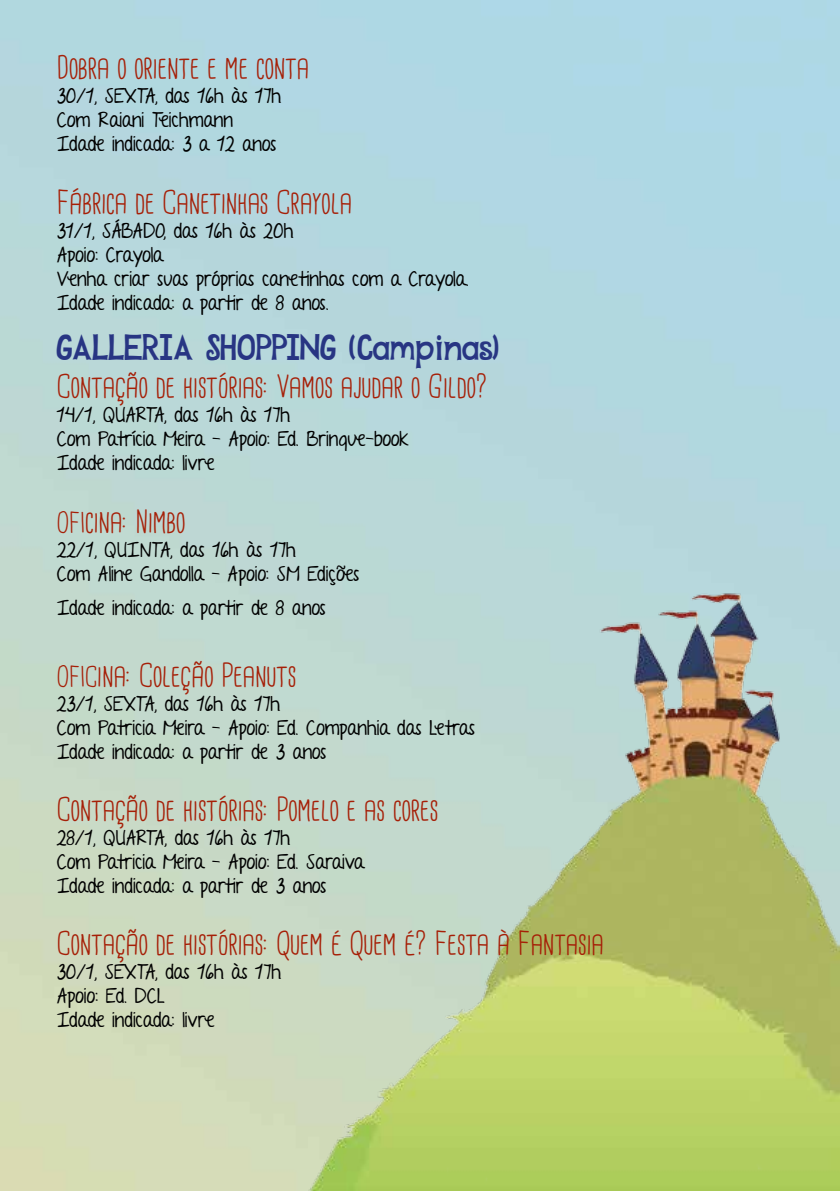
<style>
.page{position:relative;width:840px;height:1191px;background:#fff}
.page>*{position:absolute;margin:0;border:0;box-sizing:border-box;transform-origin:0 0}
.t1{font:32px "Cardenio Modern";color:#a61f07}
.t2{font:22px "DJBPLAYMISTYFORME";color:#283583}
.t3{font:20px/24px "A Year Without Rain";color:#000}
.s1{font-size:28px}
</style>
<div class="page">
<img style="left:139px;top:550px;width:700px;height:641px">
<h1 class="t1" style="left:57px;top:51px;width:254px">Dobra o oriente e me conta</h1>
<p class="t3" style="left:57px;top:84px;width:226px">30/1, SEXTA, das 16h às 17h<br>Com Raiani Teichmann<br>Idade indicada: 3 a 12 anos</p>
<h1 class="t1" style="left:57px;top:185px;width:296px">Fábrica de Canetinhas Crayola</h1>
<p class="t3" style="left:57px;top:218px;width:413px">31/1, SÁBADO, das 16h às 20h<br>Apoio: Crayola<br>Venha criar suas próprias canetinhas com a Crayola.<br>Idade indicada: a partir de 8 anos.</p>
<p class="t2" style="left:57px;top:339px;width:445px">GALLERIA SHOPPING (Campinas)</p>
<h1 class="t1" style="left:57px;top:370px;width:432px">Contação de histórias: Vamos ajudar o Gildo?</h1>
<p class="t3" style="left:57px;top:403px;width:353px">14/1, QUARTA, das 16h às 17h<br>Com Patrícia Meira - Apoio: Ed. Brinque-book<br>Idade indicada: livre</p>
<h1 class="t1" style="left:57px;top:504px;width:130px"><span class="s1">OFI</span>cina: Nimbo</h1>
<p class="t3" style="left:57px;top:537px;width:304px">22/1, QUINTA, das 16h às 17h<br>Com Aline Gandolla - Apoio: SM Edições</p>
<p class="t3" style="left:57px;top:595px;width:270px">Idade indicada: a partir de 8 anos</p>
<h1 class="t1" style="left:57px;top:658px;width:241px"><span class="s1">OFIC</span>ina: Coleção Peanuts</h1>
<p class="t3" style="left:57px;top:691px;width:419px">23/1, SEXTA, das 16h às 17h<br>Com Patricia Meira - Apoio: Ed. Companhia das Letras<br>Idade indicada: a partir de 3 anos</p>
<h1 class="t1" style="left:57px;top:792px;width:383px">Contação de histórias: Pomelo e as cores</h1>
<p class="t3" style="left:57px;top:825px;width:309px">28/1, QUARTA, das 16h às 17h<br>Com Patricia Meira - Apoio: Ed. Saraiva<br>Idade indicada: a partir de 3 anos</p>
<h1 class="t1" style="left:57px;top:927px;width:548px">Contação de histórias: Quem é Quem é? Festa à Fantasia</h1>
<p class="t3" style="left:57px;top:960px;width:226px">30/1, SEXTA, das 16h às 17h<br>Apoio: Ed. DCL<br>Idade indicada: livre</p>
</div>
